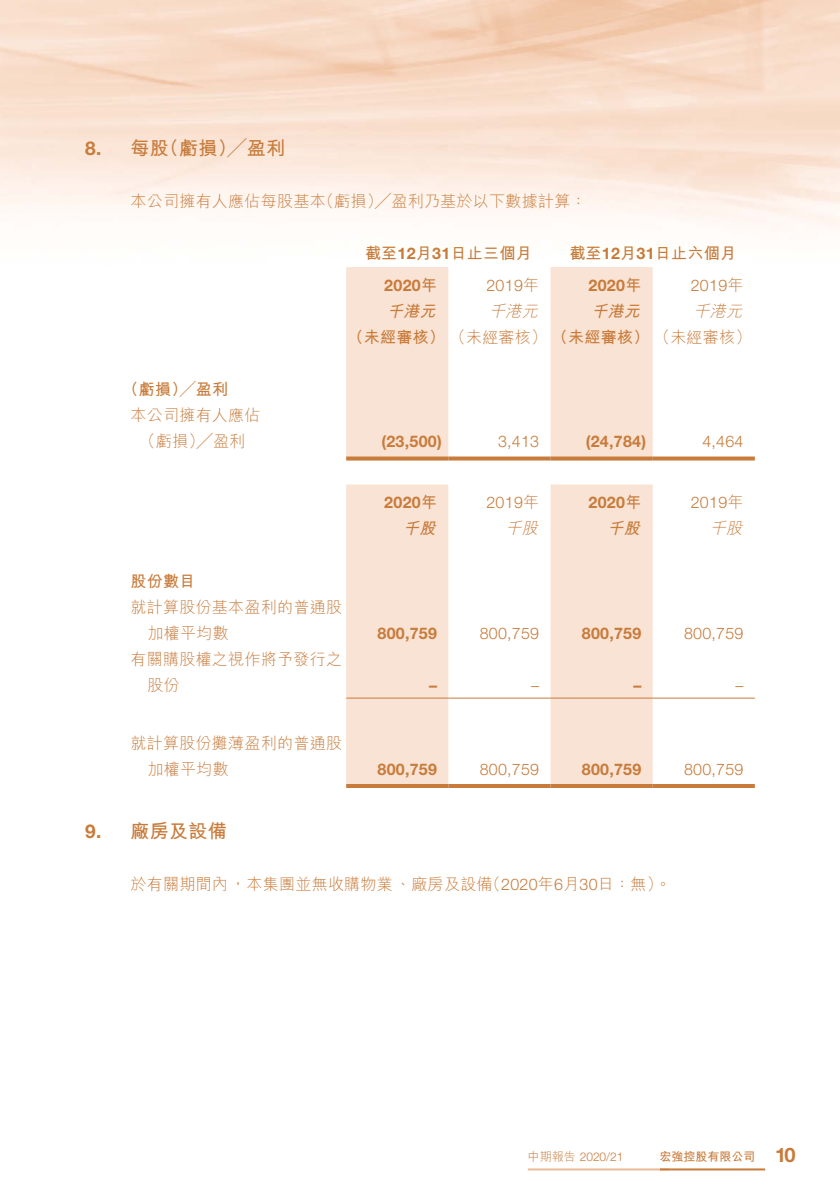
<style>
.page{position:relative;width:840px;height:1191px;background:#fff}
.page>*{position:absolute;margin:0;border:0;box-sizing:border-box;transform-origin:0 0}
.t1{font:700 20px "Helvetica Neue LT Std";color:#c87b3a}
.t2{font:700 19px "M Hei HK";letter-spacing:.015em;color:#c87b3a}
.t3{font:700 19px "Helvetica Neue LT Std";color:#c87b3a}
.t4{font:300 16px/26px "M Hei HK";letter-spacing:.015em;color:#c87b3a}
.t5{font:700 16px "Helvetica Neue LT Std";letter-spacing:.015em;color:#c87b3a}
.t6{font:700 16px/26px "M Hei HK";letter-spacing:.015em;color:#c87b3a}
.t7{font:300 16px "Helvetica Neue LT Std";letter-spacing:.015em;color:#c87b3a}
.t8{font:italic 300 16px "M Hei HK";color:#c87b3a}
.t9{font:italic 700 16px "M Hei HK";color:#c87b3a}
.t10{font:300 12px "Helvetica Neue LT Std";letter-spacing:-.005em;color:#c87b3a}
.t11{font:700 12px "M Hei HK";letter-spacing:-.005em;color:#c87b3a}
.s1{font-family:"Helvetica Neue LT Std"}
.s2{font-family:"M Hei HK"}
.s3{font-style:italic}
.s4{font-weight:300}
</style>
<div class="page">
<hr style="left:527px;top:1168px;width:142px;height:2px;background:#e8ba97">
<hr style="left:659px;top:1168px;width:105px;height:2px;background:#c87b3a">
<svg style="left:346px;top:267px;width:306px;height:189px;fill:#f9e3d4"></svg>
<svg style="left:346px;top:456px;width:102px;height:4px"></svg>
<svg style="left:448px;top:456px;width:102px;height:4px"></svg>
<svg style="left:550px;top:456px;width:102px;height:4px"></svg>
<svg style="left:652px;top:456px;width:102px;height:4px"></svg>
<svg style="left:346px;top:484px;width:306px;height:300px;fill:#f9e3d4"></svg>
<hr style="left:346px;top:697px;width:102px;height:1px;background:#c87b3a">
<hr style="left:448px;top:697px;width:102px;height:1px;background:#c87b3a">
<hr style="left:550px;top:697px;width:102px;height:1px;background:#c87b3a">
<hr style="left:652px;top:697px;width:102px;height:1px;background:#c87b3a">
<hr style="left:346px;top:784px;width:102px;height:4px;background:#c87b3a">
<hr style="left:448px;top:784px;width:102px;height:4px;background:#c87b3a">
<hr style="left:550px;top:784px;width:102px;height:4px;background:#c87b3a">
<hr style="left:652px;top:784px;width:102px;height:4px;background:#c87b3a">
<p class="t3" style="left:85px;top:137px;width:18px">8.</p>
<p class="t3" style="left:85px;top:819px;width:18px">9.</p>
<p class="t2" style="left:160px;top:135px;width:127px">（虧損）╱盈利</p>
<p class="t2" style="left:130px;top:135px;width:40px">每股</p>
<p class="t4" style="left:318px;top:188px;width:270px">（虧損）╱盈利乃基於以下數據計算：</p>
<p class="t4" style="left:130px;top:188px;width:196px">本公司擁有人應佔每股基本</p>
<p class="t6" style="left:365px;top:239px;width:168px">截至<span class="s1">12</span>月<span class="s1">31</span>日止三個月</p>
<p class="t6" style="left:569px;top:239px;width:168px">截至<span class="s1">12</span>月<span class="s1">31</span>日止六個月</p>
<p class="t5" style="left:384px;top:275px;width:54px">2020<span class="s2">年</span></p>
<p class="t7" style="left:486px;top:275px;width:54px">2019<span class="s2">年</span></p>
<p class="t5" style="left:588px;top:275px;width:54px">2020<span class="s2">年</span></p>
<p class="t7" style="left:690px;top:275px;width:54px">2019<span class="s2">年</span></p>
<p class="t6" style="left:122px;top:375px;width:107px">（虧損）╱盈利</p>
<p class="t4" style="left:130px;top:401px;width:131px">本公司擁有人應佔</p>
<p class="t4" style="left:139px;top:427px;width:107px">（虧損）╱盈利</p>
<p class="t8" style="left:489px;top:300px;width:55px">千港元</p>
<p class="t8" style="left:693px;top:300px;width:55px">千港元</p>
<p class="t6" style="left:347px;top:297px;width:405px;text-indent:39px"><span class="s3">千港元<br></span>（未經審核）<span class="s4">（未經審核）</span>（未經審核）<span class="s4">（未經審核(</span></p>
<p class="t9" style="left:591px;top:299px;width:55px">千港元</p>
<p class="t5" style="left:381px;top:431px;width:62px">)23,500(</p>
<p class="t7" style="left:497px;top:431px;width:43px">3,413</p>
<p class="t5" style="left:585px;top:431px;width:62px">)24,784(</p>
<p class="t7" style="left:702px;top:431px;width:43px">4,464</p>
<p class="t6" style="left:130px;top:566px;width:66px">股份數目</p>
<p class="t4" style="left:130px;top:593px;width:213px">就計算股份基本盈利的普通股</p>
<p class="t4" style="left:130px;top:619px;width:213px;text-indent:17px">加權平均數<br>有關購股權之視作將予發行之</p>
<p class="t4" style="left:147px;top:671px;width:34px">股份</p>
<p class="t4" style="left:130px;top:729px;width:213px">就計算股份攤薄盈利的普通股</p>
<p class="t4" style="left:147px;top:755px;width:83px">加權平均數</p>
<p class="t2" style="left:130px;top:817px;width:98px">廠房及設備</p>
<p class="t5" style="left:384px;top:493px;width:54px">2020<span class="s2">年</span></p>
<p class="t9" style="left:403px;top:517px;width:39px">千股</p>
<p class="t5" style="left:377px;top:623px;width:61px">800,759</p>
<p class="t5" style="left:429px;top:675px;width:9px">–</p>
<p class="t5" style="left:377px;top:759px;width:61px">800,759</p>
<p class="t7" style="left:486px;top:493px;width:54px">2019<span class="s2">年</span></p>
<p class="t5" style="left:588px;top:493px;width:54px">2020<span class="s2">年</span></p>
<p class="t8" style="left:505px;top:517px;width:39px">千股</p>
<p class="t9" style="left:607px;top:517px;width:39px">千股</p>
<p class="t7" style="left:479px;top:623px;width:61px">800,759</p>
<p class="t5" style="left:581px;top:623px;width:61px">800,759</p>
<p class="t7" style="left:531px;top:675px;width:9px">–</p>
<p class="t5" style="left:633px;top:675px;width:9px">–</p>
<p class="t7" style="left:479px;top:759px;width:61px">800,759</p>
<p class="t5" style="left:581px;top:759px;width:61px">800,759</p>
<p class="t7" style="left:690px;top:493px;width:54px">2019<span class="s2">年</span></p>
<p class="t8" style="left:709px;top:517px;width:39px">千股</p>
<p class="t7" style="left:683px;top:623px;width:61px">800,759</p>
<p class="t7" style="left:735px;top:675px;width:9px">–</p>
<p class="t7" style="left:683px;top:759px;width:61px">800,759</p>
<p class="t4" style="left:484px;top:870px;width:187px">（<span class="s1">2020</span>年月<span class="s1">6 30</span>日：無。(</p>
<p class="t4" style="left:130px;top:870px;width:363px">於有關期間內，本集團並無收購物業、廠房及設備</p>
<p class="t10" style="left:527px;top:1149px;width:97px"><span class="s2">中期報告</span> 2020/21</p>
<p class="t11" style="left:659px;top:1147px;width:97px">宏強控股有限公司</p>
<p class="t1" style="left:774px;top:1143px;width:22px">10</p>
</div>
